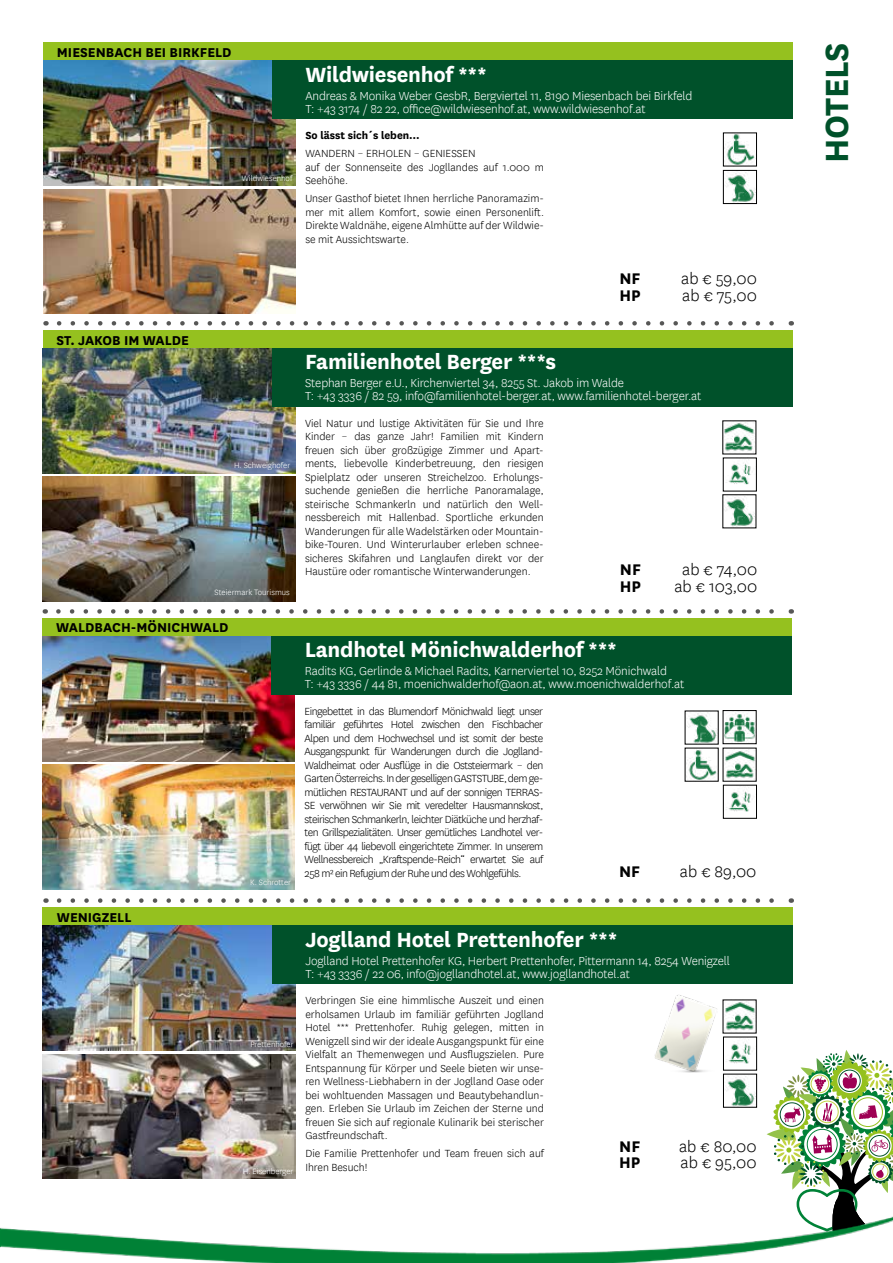
<style>
.page{position:relative;width:893px;height:1263px;background:#fff}
.page>*{position:absolute;margin:0;border:0;box-sizing:border-box;transform-origin:0 0}
.t1{font:700 37.5px "National";letter-spacing:-.01em;color:#00512a}
.t2{font:700 24px "National";letter-spacing:-.01em;color:#fff}
.t3{font:300 18px "National";color:#000}
.t4{font:700 18px "National";color:#000}
.t5{font:700 15px "National";color:#000}
.t6{font:300 13.5px/12.8px "National";letter-spacing:-.01em;color:#fff}
.t7{font:300 12px/13.5px "National";color:#000;text-align:justify}
.t8{font:700 12px "National";color:#000}
.t9{font:300 9px "National";color:#fff}
</style>
<div class="page">
<svg style="left:767px;top:1050px;width:126px;height:159px"></svg>
<img style="left:0;top:1209px;width:893px;height:54px">
<svg style="left:59px;top:898px;width:715px;height:5px"></svg>
<svg style="left:58px;top:609px;width:716px;height:5px"></svg>
<svg style="left:59px;top:321px;width:715px;height:5px"></svg>
<img style="left:43px;top:60px;width:253px;height:126px">
<div style="left:272px;top:61px;width:521px;height:58px;background:#00512a"></div>
<img style="left:43px;top:189px;width:253px;height:125px">
<div style="left:43px;top:43px;width:750px;height:17px;background:#95c11f"></div>
<img style="left:43px;top:925px;width:253px;height:126px">
<div style="left:272px;top:925px;width:521px;height:59px;background:#00512a"></div>
<img style="left:43px;top:1054px;width:253px;height:125px">
<div style="left:43px;top:907px;width:750px;height:18px;background:#95c11f"></div>
<img style="left:725px;top:135px;width:30px;height:29px">
<div style="left:723px;top:133px;width:34px;height:33px;border:1px solid #000"></div>
<img style="left:726px;top:172px;width:29px;height:30px">
<div style="left:723px;top:170px;width:34px;height:34px;border:1px solid #000"></div>
<img style="left:43px;top:348px;width:252px;height:125px">
<div style="left:272px;top:348px;width:521px;height:58px;background:#00512a"></div>
<img style="left:43px;top:477px;width:252px;height:124px">
<div style="left:43px;top:330px;width:750px;height:18px;background:#95c11f"></div>
<img style="left:725px;top:496px;width:29px;height:30px">
<img style="left:726px;top:463px;width:25px;height:22px">
<img style="left:724px;top:423px;width:30px;height:29px">
<img style="left:726px;top:1076px;width:29px;height:29px">
<div style="left:723px;top:1074px;width:34px;height:33px;border:1px solid #000"></div>
<img style="left:728px;top:1039px;width:23px;height:25px">
<div style="left:723px;top:1037px;width:34px;height:33px;border:1px solid #000"></div>
<img style="left:728px;top:1002px;width:26px;height:29px">
<img style="left:43px;top:636px;width:252px;height:125px">
<div style="left:271px;top:636px;width:521px;height:58px;background:#00512a"></div>
<img style="left:43px;top:764px;width:252px;height:125px">
<div style="left:43px;top:618px;width:749px;height:18px;background:#95c11f"></div>
<img style="left:687px;top:750px;width:29px;height:29px">
<img style="left:726px;top:787px;width:25px;height:25px">
<div style="left:723px;top:785px;width:34px;height:33px;border:1px solid #000"></div>
<img style="left:725px;top:750px;width:29px;height:29px">
<img style="left:687px;top:713px;width:29px;height:29px">
<img style="left:725px;top:713px;width:29px;height:29px">
<div style="left:723px;top:710px;width:33px;height:34px;border:1px solid #000"></div>
<img style="left:655px;top:995px;width:73px;height:83px">
<p class="t5" style="left:57px;top:42px;width:176px">MIESENBACH BEI BIRKFELD</p>
<p class="t9" style="left:242px;top:173px;width:52px">Wildwiesenhof</p>
<h2 class="t2" style="left:305px;top:58px;width:183px">Wildwiesenhof ***</h2>
<p class="t6" style="left:305px;top:89px;width:388px">Andreas &amp; Monika Weber GesbR, Bergviertel 11, 8190 Miesenbach bei Birkfeld<br>T: +43 3174 / 82 22, office@wildwiesenhof.at, www.wildwiesenhof.at</p>
<p class="t8" style="left:305px;top:127px;width:116px">So lässt sich´s leben…</p>
<p class="t7" style="left:305px;top:147px;width:240px;text-align:left">WANDERN – ERHOLEN – GENIESSEN<br>auf der Sonnenseite des Jogllandes auf 1.000 m<br>Seehöhe.</p>
<p class="t7" style="left:305px;top:192px;width:240px">Unser Gasthof bietet Ihnen herrliche Panoramazim&shy;mer mit allem Komfort, sowie einen Personenlift.<br>Direkte Waldnähe, eigene Almhütte auf der Wildwie&shy;se mit Aussichtswarte.</p>
<h3 class="t4" style="left:619px;top:266px;width:23px">NF</h3>
<h3 class="t3" style="left:681px;top:267px;width:77px">ab € 59,00</h3>
<h3 class="t4" style="left:619px;top:282px;width:23px">HP</h3>
<h3 class="t3" style="left:682px;top:284px;width:76px">ab € 75,00</h3>
<p class="t5" style="left:57px;top:329px;width:134px">ST. JAKOB IM WALDE</p>
<p class="t9" style="left:234px;top:460px;width:58px">H. Schweighofer</p>
<p class="t9" style="left:215px;top:587px;width:77px">Steiermark Tourismus</p>
<p class="t5" style="left:56px;top:617px;width:174px">WALDBACH-MÖNICHWALD</p>
<p class="t5" style="left:57px;top:907px;width:76px">WENIGZELL</p>
<p class="t9" style="left:250px;top:877px;width:42px">K. Schrotter</p>
<p class="t9" style="left:250px;top:1038px;width:45px">Prettenhofer</p>
<p class="t9" style="left:243px;top:1165px;width:52px">H. Eisenberger</p>
<h2 class="t2" style="left:305px;top:345px;width:253px">Familienhotel Berger ***s</h2>
<p class="t6" style="left:305px;top:377px;width:398px">Stephan Berger e.U., Kirchenviertel 34, 8255 St. Jakob im Walde<br>T: +43 3336 / 82 59, info@familienhotel-berger.at, www.familienhotel-berger.at</p>
<p class="t7" style="left:305px;top:416px;width:240px">Viel Natur und lustige Aktivitäten für Sie und Ihre Kinder – das ganze Jahr! Familien mit Kindern freuen sich über großzügige Zimmer und Apart&shy;ments, liebevolle Kinderbetreuung, den riesigen Spielplatz oder unseren Streichelzoo. Erholungs&shy;suchende genießen die herrliche Panoramalage, steirische Schmankerln und natürlich den Well&shy;nessbereich mit Hallenbad. Sportliche erkunden Wanderungen für alle Wadelstärken oder Mountain&shy;bike-Touren. Und Winterurlauber erleben schnee&shy;sicheres Skifahren und Langlaufen direkt vor der Haustüre oder romantische Winterwanderungen.</p>
<h3 class="t4" style="left:620px;top:557px;width:23px">NF</h3>
<h3 class="t3" style="left:682px;top:558px;width:77px">ab € 74,00</h3>
<h3 class="t4" style="left:620px;top:573px;width:23px">HP</h3>
<h3 class="t3" style="left:674px;top:575px;width:84px">ab € 103,00</h3>
<h2 class="t2" style="left:305px;top:633px;width:314px">Landhotel Mönichwalderhof ***</h2>
<p class="t6" style="left:305px;top:664px;width:381px">Radits KG, Gerlinde &amp; Michael Radits, Karnerviertel 10, 8252 Mönichwald<br>T: +43 3336 / 44 81, moenichwalderhof@aon.at, www.moenichwalderhof.at</p>
<p class="t7" style="left:305px;top:704px;width:240px">Eingebettet in das Blumendorf Mönichwald liegt unser familiär geführtes Hotel zwischen den Fischbacher Alpen und dem Hochwechsel und ist somit der beste Ausgangspunkt für Wanderungen durch die Joglland-Waldheimat oder Ausflüge in die Oststeiermark – den Garten Österreichs. In der geselligen GASTSTUBE, dem ge&shy;mütlichen RESTAURANT und auf der sonnigen TERRAS-SE verwöhnen wir Sie mit veredelter Hausmannskost, steirischen Schmankerln, leichter Diätküche und herzhaf&shy;ten Grillspezialitäten. Unser gemütliches Landhotel ver&shy;fügt über 44 liebevoll eingerichtete Zimmer. In unserem Wellnessbereich „Kraftspende-Reich“ erwartet Sie auf 258 m² ein Refugium der Ruhe und des Wohlgefühls.</p>
<h3 class="t4" style="left:619px;top:859px;width:23px">NF</h3>
<h3 class="t3" style="left:680px;top:860px;width:78px">ab € 89,00</h3>
<h2 class="t2" style="left:305px;top:922px;width:313px">Joglland Hotel Prettenhofer ***</h2>
<p class="t6" style="left:305px;top:954px;width:426px">Joglland Hotel Prettenhofer KG, Herbert Prettenhofer, Pittermann 14, 8254 Wenigzell<br>T: +43 3336 / 22 06, info@jogllandhotel.at, www.jogllandhotel.at</p>
<p class="t7" style="left:305px;top:993px;width:240px">Verbringen Sie eine himmlische Auszeit und einen erholsamen Urlaub im familiär geführten Joglland Hotel *** Prettenhofer. Ruhig gelegen, mitten in Wenigzell sind wir der ideale Ausgangspunkt für eine Vielfalt an Themenwegen und Ausflugszielen. Pure Entspannung für Körper und Seele bieten wir unse&shy;ren Wellness-Liebhabern in der Joglland Oase oder bei wohltuenden Massagen und Beautybehandlun&shy;gen. Erleben Sie Urlaub im Zeichen der Sterne und freuen Sie sich auf regionale Kulinarik bei sterischer Gastfreundschaft.</p>
<p class="t7" style="left:305px;top:1146px;width:240px">Die Familie Prettenhofer und Team freuen sich auf<br>Ihren Besuch!</p>
<h3 class="t4" style="left:619px;top:1133px;width:23px">NF</h3>
<h3 class="t3" style="left:679px;top:1135px;width:79px">ab € 80,00</h3>
<h3 class="t4" style="left:619px;top:1150px;width:23px">HP</h3>
<h3 class="t3" style="left:681px;top:1151px;width:78px">ab € 95,00</h3>
<h1 class="t1" style="left:810px;top:163px;width:122px;rotate:-90deg">HOTELS</h1>
</div>
